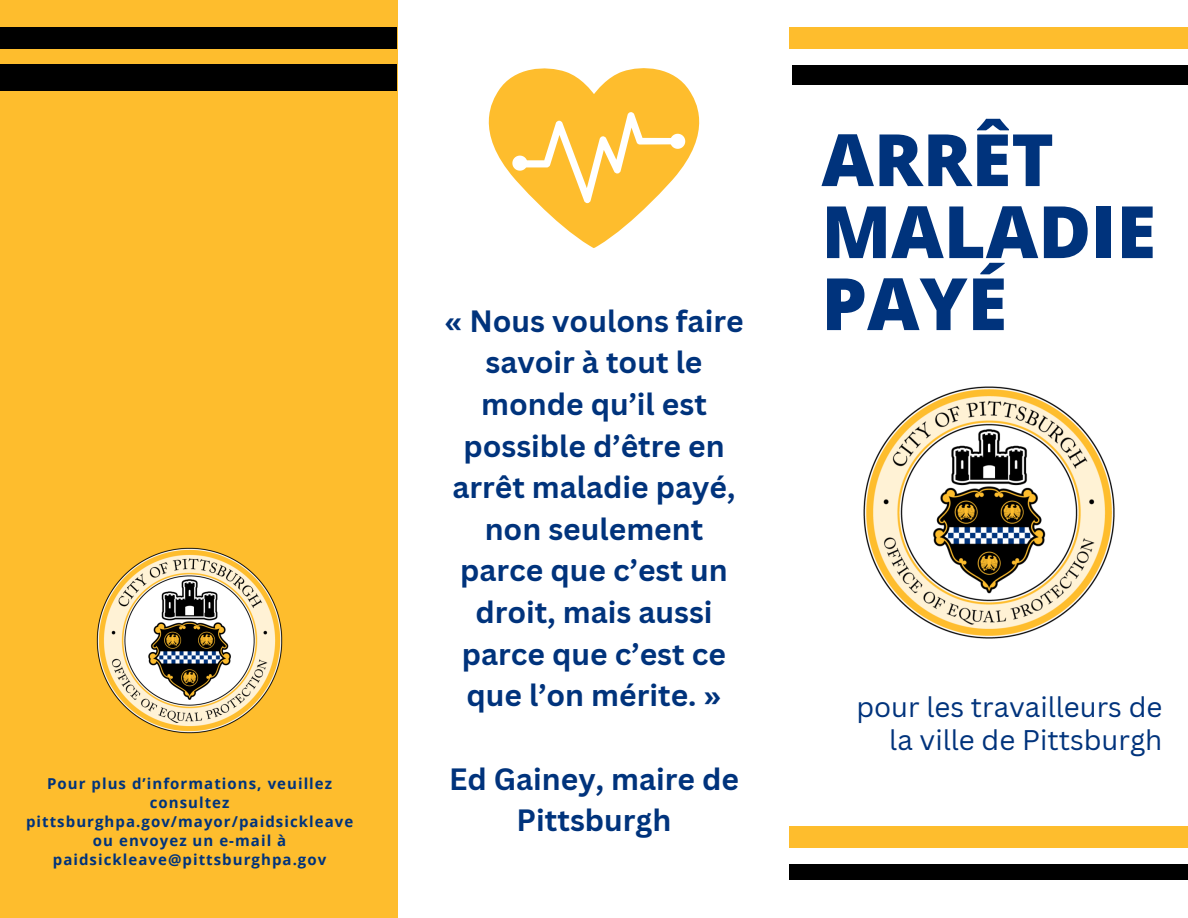
<style>
.page{position:relative;width:1188px;height:918px;background:#fff}
.page>*{position:absolute;margin:0;border:0;box-sizing:border-box;transform-origin:0 0}
.t1{font:800 72.3px/72px "Open Sans";color:#00337c}
.t2{font:700 30px/41.7px "Canva Sans";color:#00337c;text-align:center}
.t3{font:27.6px/32.7px "Canva Sans";color:#00337c;text-align:right}
.t4{font:700 15px/19.2px "Open Sans";letter-spacing:.07em;color:#00337c;text-align:center}
</style>
<div class="page">
<div style="left:0;top:0;width:397px;height:918px;background:#febd2d"></div>
<img style="left:863px;top:386px;width:252px;height:253px">
<div style="left:790px;top:27px;width:398px;height:21px;background:#febd2d"></div>
<div style="left:792px;top:65px;width:396px;height:19px;background:#000"></div>
<div style="left:789px;top:826px;width:399px;height:21px;background:#febd2d"></div>
<div style="left:789px;top:864px;width:399px;height:16px;background:#000"></div>
<img style="left:96px;top:547px;width:187px;height:187px">
<div style="left:0;top:27px;width:397px;height:21px;background:#000"></div>
<div style="left:0;top:65px;width:397px;height:26px;background:#000"></div>
<svg style="left:488px;top:68px;width:212px;height:180px;fill:#febd2d"></svg>
<svg style="left:512px;top:112px;width:173px;height:91px"></svg>
<p class="t4" style="left:26px;top:773px;width:329px">Pour plus d’informations, veuillez consultez pittsburghpa.gov/mayor/paidsickleave ou envoyez un e-mail à paidsickleave@pittsburghpa.gov</p>
<p class="t2" style="left:444px;top:299px;width:301px">« Nous voulons faire savoir à tout le monde qu’il est possible d’être en arrêt maladie payé, non seulement parce que c’est un droit, mais aussi parce que c’est ce que l’on mérite. »</p>
<p class="t2" style="left:449px;top:757px;width:291px">Ed Gainey, maire de<br>Pittsburgh</p>
<p class="t1" style="left:821px;top:122px;width:336px">ARRÊT<br>MALADIE<br>PAYÉ</p>
<p class="t3" style="left:856px;top:690px;width:308px">pour les travailleurs de la ville de Pittsburgh</p>
</div>
